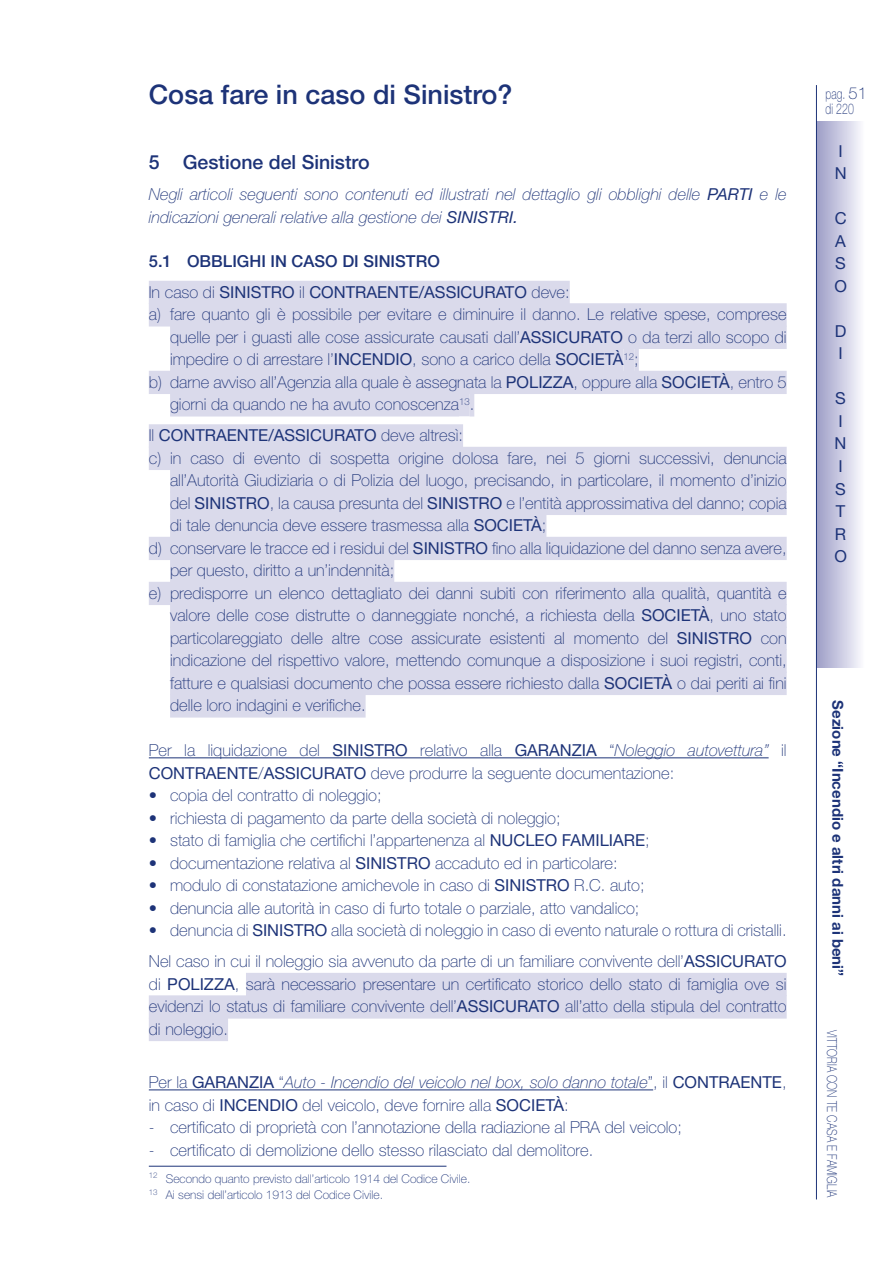
<style>
.page{position:relative;width:893px;height:1263px;background:#fff}
.page>*{position:absolute;margin:0;border:0;box-sizing:border-box;transform-origin:0 0}
.t1{font:500 27px "Helvetica Neue LT Std";color:#1d3378}
.t2{font:500 19.5px "Helvetica Neue LT Std";color:#1d3378}
.t3{font:100 16.5px/22.5px "Helvetica Neue LT Std";color:#1d3378}
.t4{font:italic 100 16.5px/22.5px "Helvetica Neue LT Std";color:#1d3378}
.t5{font:16.5px/22.5px "Helvetica Neue LT Std";color:#1d3378}
.t6{font:700 15px "Helvetica Neue LT Std";color:#1d3378}
.t7{font:100 14.7px/15px "Helvetica Neue LT Std";letter-spacing:.01em;color:#1d3378;scale:.71 1}
.t8{font:100 13.65px "Helvetica Neue LT Std";letter-spacing:.01em;color:#1d3378;scale:.77 1}
.t9{font:100 12px/16.5px "Helvetica Neue LT Std";color:#1d3378}
.s1{font-weight:400}
.s2{font-weight:500}
.s3{font-weight:100}
.s4{font-style:italic}
.s5{font-size:16.5px}
</style>
<div class="page">
<div style="left:149px;top:281px;width:421px;height:23px;background:#dadaeb"></div>
<div style="left:149px;top:303px;width:638px;height:23px;background:#dadaeb"></div>
<div style="left:170px;top:326px;width:617px;height:23px;background:#dadaeb"></div>
<div style="left:170px;top:348px;width:453px;height:23px;background:#dadaeb"></div>
<div style="left:623px;top:348px;width:11px;height:23px;background:#dadaeb"></div>
<div style="left:634px;top:348px;width:5px;height:23px;background:#dadaeb"></div>
<div style="left:149px;top:371px;width:638px;height:23px;background:#dadaeb"></div>
<div style="left:170px;top:393px;width:289px;height:23px;background:#dadaeb"></div>
<div style="left:459px;top:393px;width:11px;height:23px;background:#dadaeb"></div>
<hr style="left:470px;top:393px;width:4px;height:23px;background:#dadaeb">
<div style="left:149px;top:424px;width:314px;height:23px;background:#dadaeb"></div>
<div style="left:149px;top:447px;width:638px;height:23px;background:#dadaeb"></div>
<div style="left:170px;top:469px;width:617px;height:23px;background:#dadaeb"></div>
<div style="left:170px;top:492px;width:617px;height:23px;background:#dadaeb"></div>
<div style="left:170px;top:514px;width:376px;height:23px;background:#dadaeb"></div>
<div style="left:149px;top:537px;width:638px;height:23px;background:#dadaeb"></div>
<div style="left:170px;top:559px;width:224px;height:23px;background:#dadaeb"></div>
<div style="left:149px;top:582px;width:638px;height:23px;background:#dadaeb"></div>
<div style="left:170px;top:604px;width:617px;height:23px;background:#dadaeb"></div>
<div style="left:170px;top:627px;width:617px;height:23px;background:#dadaeb"></div>
<div style="left:170px;top:649px;width:617px;height:23px;background:#dadaeb"></div>
<div style="left:170px;top:672px;width:617px;height:23px;background:#dadaeb"></div>
<div style="left:170px;top:694px;width:196px;height:23px;background:#dadaeb"></div>
<hr style="left:149px;top:757px;width:620px;height:1px;background:#1d3378">
<div style="left:246px;top:973px;width:541px;height:23px;background:#dadaeb"></div>
<div style="left:149px;top:995px;width:638px;height:23px;background:#dadaeb"></div>
<div style="left:149px;top:1018px;width:79px;height:23px;background:#dadaeb"></div>
<hr style="left:149px;top:1089px;width:504px;height:1px;background:#1d3378">
<hr style="left:149px;top:1166px;width:297px;height:1px;background:#1d3378">
<div style="left:816px;top:121px;width:49px;height:546px;background:linear-gradient(to right,#9c9cc6,#fdfcff)"></div>
<hr style="left:816px;top:85px;width:1px;height:1114px;background:#1d3378">
<h1 class="t1" style="left:149px;top:79px;width:365px">Cosa fare in caso di Sinistro?</h1>
<p class="t2" style="left:149px;top:151px;width:222px">5 Gestione del Sinistro</p>
<p class="t4" style="left:149px;top:183px;width:639px">Negli articoli seguenti sono contenuti ed illustrati nel dettaglio gli obblighi delle <span class="s1">PARTI</span> e le indicazioni generali relative alla gestione dei <span class="s1">SINISTRI.</span></p>
<p class="t5" style="left:149px;top:245px;width:422px;line-height:31px"><span class="s2">5.1 OBBLIGHI IN CASO DI SINISTRO<br></span><span class="s3">In caso di</span> SINISTRO <span class="s3">il</span> CONTRAENTE/ASSICURATO <span class="s3">deve:</span></p>
<p class="t3" style="left:149px;top:303px;width:639px">a) fare quanto gli è possibile per evitare e diminuire il danno. Le relative spese, comprese</p>
<p class="t3" style="left:170px;top:325px;width:618px">quelle per i guasti alle cose assicurate causati dall’<span class="s1">ASSICURATO</span> o da terzi allo scopo di</p>
<p class="t3" style="left:170px;top:348px;width:470px">impedire o di arrestare l’<span class="s1">INCENDIO</span>, sono a carico della <span class="s1">SOCIETÀ</span><sup>12</sup>;</p>
<p class="t3" style="left:149px;top:370px;width:639px">b) darne avviso all’Agenzia alla quale è assegnata la <span class="s1">POLIZZA</span>, oppure alla <span class="s1">SOCIETÀ</span>, entro 5</p>
<p class="t3" style="left:170px;top:393px;width:306px">giorni da quando ne ha avuto conoscenza<sup>13</sup>.</p>
<p class="t5" style="left:149px;top:424px;width:316px"><span class="s3">Il</span> CONTRAENTE/ASSICURATO <span class="s3">deve altresì:</span></p>
<p class="t3" style="left:149px;top:446px;width:639px">c) in caso di evento di sospetta origine dolosa fare, nei 5 giorni successivi, denuncia</p>
<p class="t3" style="left:170px;top:469px;width:618px">all’Autorità Giudiziaria o di Polizia del luogo, precisando, in particolare, il momento d’inizio</p>
<p class="t3" style="left:170px;top:491px;width:618px">del <span class="s1">SINISTRO</span>, la causa presunta del <span class="s1">SINISTRO</span> e l’entità approssimativa del danno; copia</p>
<p class="t3" style="left:170px;top:514px;width:378px">di tale denuncia deve essere trasmessa alla <span class="s1">SOCIETÀ</span>;</p>
<p class="t3" style="left:149px;top:537px;width:639px">d) conservare le tracce ed i residui del <span class="s1">SINISTRO</span> fino alla liquidazione del danno senza avere,</p>
<p class="t3" style="left:170px;top:559px;width:226px">per questo, diritto a un’indennità;</p>
<p class="t3" style="left:149px;top:582px;width:639px">e) predisporre un elenco dettagliato dei danni subiti con riferimento alla qualità, quantità e</p>
<p class="t3" style="left:170px;top:604px;width:618px">valore delle cose distrutte o danneggiate nonché, a richiesta della <span class="s1">SOCIETÀ</span>, uno stato</p>
<p class="t3" style="left:170px;top:627px;width:618px">particolareggiato delle altre cose assicurate esistenti al momento del <span class="s1">SINISTRO</span> con</p>
<p class="t3" style="left:170px;top:649px;width:618px">indicazione del rispettivo valore, mettendo comunque a disposizione i suoi registri, conti,</p>
<p class="t3" style="left:170px;top:672px;width:618px">fatture e qualsiasi documento che possa essere richiesto dalla <span class="s1">SOCIETÀ</span> o dai periti ai fini</p>
<p class="t3" style="left:170px;top:694px;width:197px">delle loro indagini e verifiche.</p>
<p class="t3" style="left:149px;top:739px;width:639px">Per la liquidazione del <span class="s1">SINISTRO</span> relativo alla <span class="s1">GARANZIA</span> “<span class="s4">Noleggio autovettura”</span> il<br><span class="s1">CONTRAENTE</span>/<span class="s1">ASSICURATO</span> deve produrre la seguente documentazione:</p>
<p class="t3" style="left:149px;top:784px;width:234px">• copia del contratto di noleggio;</p>
<p class="t3" style="left:149px;top:807px;width:413px">• richiesta di pagamento da parte della società di noleggio;</p>
<p class="t3" style="left:149px;top:829px;width:502px">• stato di famiglia che certifichi l’appartenenza al <span class="s1">NUCLEO FAMILIARE</span>;</p>
<p class="t3" style="left:149px;top:852px;width:470px">• documentazione relativa al <span class="s1">SINISTRO</span> accaduto ed in particolare:</p>
<p class="t3" style="left:149px;top:874px;width:497px">• modulo di constatazione amichevole in caso di <span class="s1">SINISTRO</span> R.C. auto;</p>
<p class="t3" style="left:149px;top:897px;width:492px">• denuncia alle autorità in caso di furto totale o parziale, atto vandalico;</p>
<p class="t3" style="left:149px;top:915px;width:639px;line-height:31px">• denuncia di <span class="s1">SINISTRO</span> alla società di noleggio in caso di evento naturale o rottura di cristalli.<br>Nel caso in cui il noleggio sia avvenuto da parte di un familiare convivente dell’<span class="s1">ASSICURATO</span></p>
<p class="t3" style="left:149px;top:973px;width:639px;text-align:justify">di <span class="s1">POLIZZA</span>, sarà necessario presentare un certificato storico dello stato di famiglia ove si evidenzi lo status di familiare convivente dell’<span class="s1">ASSICURATO</span> all’atto della stipula del contratto di noleggio.</p>
<p class="t3" style="left:149px;top:1071px;width:639px">Per la <span class="s1">GARANZIA</span> “<span class="s4">Auto - Incendio del veicolo nel box, solo danno totale</span>”, il <span class="s1">CONTRAENTE</span>, in caso di <span class="s1">INCENDIO</span> del veicolo, deve fornire alla <span class="s1">SOCIETÀ</span>:</p>
<p class="t3" style="left:149px;top:1116px;width:535px">- certificato di proprietà con l’annotazione della radiazione al PRA del veicolo;</p>
<p class="t3" style="left:149px;top:1139px;width:446px">- certificato di demolizione dello stesso rilasciato dal demolitore.</p>
<p class="t9" style="left:149px;top:1170px;width:323px"><sup>12</sup> Secondo quanto previsto dall’articolo 1914 del Codice Civile.<br><sup>13</sup> Ai sensi dell’articolo 1913 del Codice Civile.</p>
<p class="t7" style="left:825px;top:86px;width:60px">pag. <span class="s5">51 </span>di 220</p>
<p class="t5" style="left:835px;top:140px;width:13px">I<br>N</p>
<p class="t5" style="left:834px;top:207px;width:14px;text-align:justify">C A S O</p>
<p class="t5" style="left:835px;top:320px;width:13px">D<br>I</p>
<p class="t5" style="left:834px;top:387px;width:14px">S<br>I<br>N<br>I<br>S<br>T<br>R<br>O</p>
<p class="t6" style="left:847px;top:700px;width:277px;rotate:90deg">Sezione “Incendio e altri danni ai beni”</p>
<p class="t8" style="left:840px;top:1030px;width:219px;rotate:90deg">VITTORIA CON TE CASA E FAMIGLIA</p>
</div>
